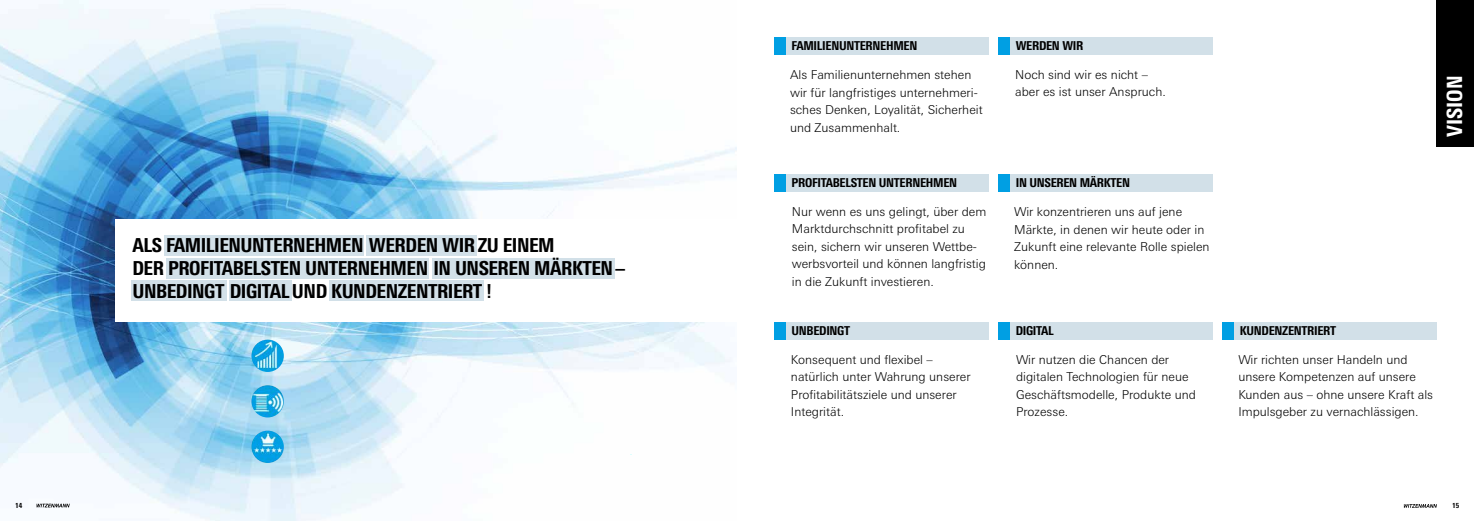
<style>
.page{position:relative;width:1474px;height:521px;background:#fff}
.page>*{position:absolute;margin:0;border:0;box-sizing:border-box;transform-origin:0 0}
.t1{font:800 condensed 21px "Univers Next Pro";color:#fff}
.t2{font:800 condensed 19.25px/22.8px "Univers Next Pro";letter-spacing:-.025em;color:#000}
.t3{font:300 12.25px/17.5px "Univers Next Pro";color:#000}
.t4{font:800 condensed 12.25px "Univers Next Pro";letter-spacing:-.025em;color:#000}
.t5{font:800 condensed 7px "Univers Next Pro";color:#000}
</style>
<div class="page">
<svg style="left:1403px;top:504px;width:33px;height:4px"></svg>
<img style="left:0;top:0;width:737px;height:521px">
<div style="left:115px;top:219px;width:637px;height:103px;background:#fff"></div>
<div style="left:164px;top:235px;width:200px;height:20px;background:#d2e0e8"></div>
<div style="left:167px;top:258px;width:262px;height:20px;background:#d2e0e8"></div>
<div style="left:432px;top:258px;width:182px;height:20px;background:#d2e0e8"></div>
<div style="left:131px;top:281px;width:95px;height:20px;background:#d2e0e8"></div>
<div style="left:229px;top:281px;width:62px;height:20px;background:#d2e0e8"></div>
<div style="left:329px;top:281px;width:155px;height:20px;background:#d2e0e8"></div>
<div style="left:367px;top:235px;width:110px;height:20px;background:#d2e0e8"></div>
<img style="left:251px;top:340px;width:33px;height:32px;border-radius:16px">
<img style="left:251px;top:385px;width:33px;height:32px;border-radius:16px">
<img style="left:251px;top:431px;width:33px;height:32px;border-radius:16px">
<div style="left:1436px;top:0;width:37px;height:146px;background:#000"></div>
<div style="left:785px;top:37px;width:203px;height:18px;background:#d2e0e8"></div>
<div style="left:1009px;top:174px;width:203px;height:18px;background:#d2e0e8"></div>
<div style="left:1233px;top:322px;width:203px;height:17px;background:#d2e0e8"></div>
<div style="left:785px;top:174px;width:203px;height:17px;background:#d2e0e8"></div>
<div style="left:1009px;top:322px;width:203px;height:17px;background:#d2e0e8"></div>
<div style="left:1009px;top:37px;width:203px;height:18px;background:#d2e0e8"></div>
<div style="left:785px;top:322px;width:203px;height:18px;background:#d2e0e8"></div>
<div style="left:774px;top:37px;width:11px;height:18px;background:#009fe3"></div>
<div style="left:998px;top:174px;width:11px;height:18px;background:#009fe3"></div>
<div style="left:1222px;top:322px;width:11px;height:17px;background:#009fe3"></div>
<div style="left:774px;top:174px;width:11px;height:17px;background:#009fe3"></div>
<div style="left:998px;top:322px;width:11px;height:17px;background:#009fe3"></div>
<div style="left:998px;top:37px;width:11px;height:18px;background:#009fe3"></div>
<div style="left:774px;top:322px;width:11px;height:18px;background:#009fe3"></div>
<h2 class="t2" style="left:132px;top:234px;width:494px">ALS FAMILIENUNTERNEHMEN WERDEN WIRZU EINEM<br>DER PROFITABELSTEN UNTERNEHMEN IN UNSEREN MÄRKTEN–<br>UNBEDINGT DIGITALUND KUNDENZENTRIERT !</h2>
<p class="t4" style="left:791px;top:39px;width:127px">FAMILIENUNTERNEHMEN</p>
<p class="t4" style="left:1015px;top:39px;width:69px">WERDEN WIR</p>
<p class="t3" style="left:790px;top:66px;width:194px">Als Familienunternehmen stehen wir für langfristiges unternehmeri&shy;sches Denken, Loyalität, Sicherheit und Zusammenhalt.</p>
<p class="t3" style="left:1015px;top:66px;width:152px">Noch sind wir es nicht – aber es ist unser Anspruch.</p>
<h1 class="t1" style="left:1441px;top:137px;width:63px;rotate:-90deg">VISION</h1>
<p class="t4" style="left:791px;top:175px;width:167px">PROFITABELSTEN UNTERNEHMEN</p>
<p class="t4" style="left:1015px;top:175px;width:116px">IN UNSEREN MÄRKTEN</p>
<p class="t3" style="left:791px;top:203px;width:196px">Nur wenn es uns gelingt, über dem Marktdurchschnitt profitabel zu sein, sichern wir unseren Wettbe&shy;werbsvorteil und können langfristig in die Zukunft investieren.</p>
<p class="t3" style="left:1014px;top:203px;width:197px">Wir konzentrieren uns auf jene<br>Märkte, in denen wir heute oder in<br>Zukunft eine relevante Rolle spielen können.</p>
<p class="t4" style="left:791px;top:323px;width:60px">UNBEDINGT</p>
<p class="t4" style="left:1015px;top:323px;width:40px">DIGITAL</p>
<p class="t4" style="left:1239px;top:323px;width:98px">KUNDENZENTRIERT</p>
<p class="t3" style="left:791px;top:350px;width:181px">Konsequent und flexibel – natürlich unter Wahrung unserer<br>Profitabilitätsziele und unserer<br>Integrität.</p>
<p class="t3" style="left:1016px;top:351px;width:181px">Wir nutzen die Chancen der digitalen Technologien für neue<br>Geschäftsmodelle, Produkte und<br>Prozesse.</p>
<p class="t3" style="left:1238px;top:351px;width:196px">Wir richten unser Handeln und unsere Kompetenzen auf unsere<br>Kunden aus – ohne unsere Kraft als<br>Impulsgeber zu vernachlässigen.</p>
<p class="t5" style="left:15px;top:501px;width:8px">14</p>
<p class="t5" style="left:1452px;top:501px;width:8px">15</p>
</div>
